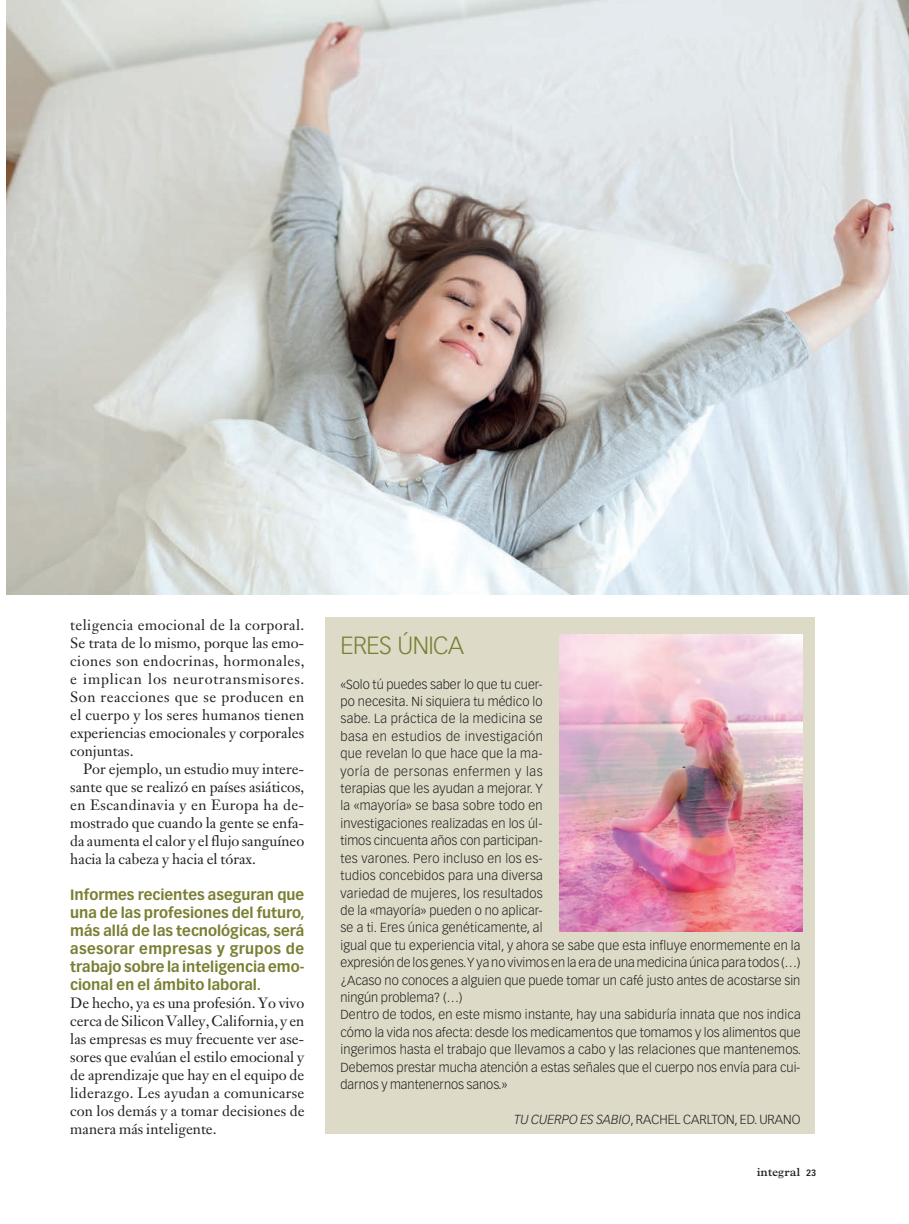
<style>
.page{position:relative;width:909px;height:1224px;background:#fff}
.page>*{position:absolute;margin:0;border:0;box-sizing:border-box;transform-origin:0 0}
.t1{font:300 24.45px "Vectora LH";letter-spacing:-.025em;color:#7a7f33}
.t2{font:14.7px/18px "Janson Text";color:#231f20;text-align:justify}
.t3{font:700 14.7px/18px "Vectora LH";color:#7a7f33;text-align:justify}
.t4{font:300 12.9px/17.4px "Vectora LH";letter-spacing:.01em;color:#231f20}
.t5{font:700 12px "Plantin";letter-spacing:-.03em;color:#231f20}
.s1{font-style:italic}
.s2{font-family:"Vectora LH";font-size:9px}
</style>
<div class="page">
<img style="left:6px;top:0;width:902px;height:594px">
<div style="left:325px;top:617px;width:489px;height:517px;background:#dddbc7"></div>
<img style="left:559px;top:635px;width:243px;height:296px">
<p class="t2" style="left:70px;top:616px;width:236px">teligencia emocional de la corporal.<br>Se trata de lo mismo, porque las emo&shy;ciones son endocrinas, hormonales, e implican los neurotransmisores.<br>Son reacciones que se producen en el cuerpo y los seres humanos tienen experiencias emocionales y corporales conjuntas.</p>
<p class="t2" style="left:70px;top:760px;width:235px;text-indent:13px">Por ejemplo, un estudio muy intere&shy;sante que se realizó en países asiáticos, en Escandinavia y en Europa ha de&shy;mostrado que cuando la gente se enfa&shy;da aumenta el calor y el flujo sanguíneo hacia la cabeza y hacia el tórax.</p>
<p class="t3" style="left:70px;top:886px;width:236px">Informes recientes aseguran que una de las profesiones del futuro, más allá de las tecnológicas, será asesorar empresas y grupos de trabajo sobre la inteligencia emo&shy;cional en el ámbito laboral.</p>
<p class="t2" style="left:70px;top:994px;width:235px">De hecho, ya es una profesión. Yo vivo cerca de Silicon Valley, California, y en las empresas es muy frecuente ver ase&shy;sores que evalúan el estilo emocional y de aprendizaje que hay en el equipo de liderazgo. Les ayudan a comunicarse con los demás y a tomar decisiones de manera más inteligente.</p>
<h1 class="t1" style="left:340px;top:631px;width:125px">ERES ÚNICA</h1>
<p class="t4" style="left:340px;top:675px;width:462px">«Solo tú puedes saber lo que tu cuer-<br>po necesita. Ni siquiera tu médico lo<br>sabe. La práctica de la medicina se<br>basa en estudios de investigación<br>que revelan lo que hace que la ma-<br>yoría de personas enfermen y las<br>terapias que les ayudan a mejorar. Y<br>la «mayoría» se basa sobre todo en<br>investigaciones realizadas en los úl-<br>timos cincuenta años con participan-<br>tes varones. Pero incluso en los es-<br>tudios concebidos para una diversa<br>variedad de mujeres, los resultados<br>de la «mayoría» pueden o no aplicar-<br>se a ti. Eres única genéticamente, al<br>igual que tu experiencia vital, y ahora se sabe que esta influye enormemente en la expresión de los genes. Y ya no vivimos en la era de una medicina única para todos (…) ¿Acaso no conoces a alguien que puede tomar un café justo antes de acostarse sin ningún problema? (…)<br>Dentro de todos, en este mismo instante, hay una sabiduría innata que nos indica cómo la vida nos afecta: desde los medicamentos que tomamos y los alimentos que ingerimos hasta el trabajo que llevamos a cabo y las relaciones que mantenemos.<br>Debemos prestar mucha atención a estas señales que el cuerpo nos envía para cui&shy;darnos y mantenernos sanos.»</p>
<p class="t4" style="left:514px;top:1110px;width:288px"><span class="s1">TU CUERPO ES SABIO</span>, RACHEL CARLTON, ED. URANO</p>
<p class="t5" style="left:756px;top:1164px;width:61px">integral <span class="s2">23</span></p>
</div>
